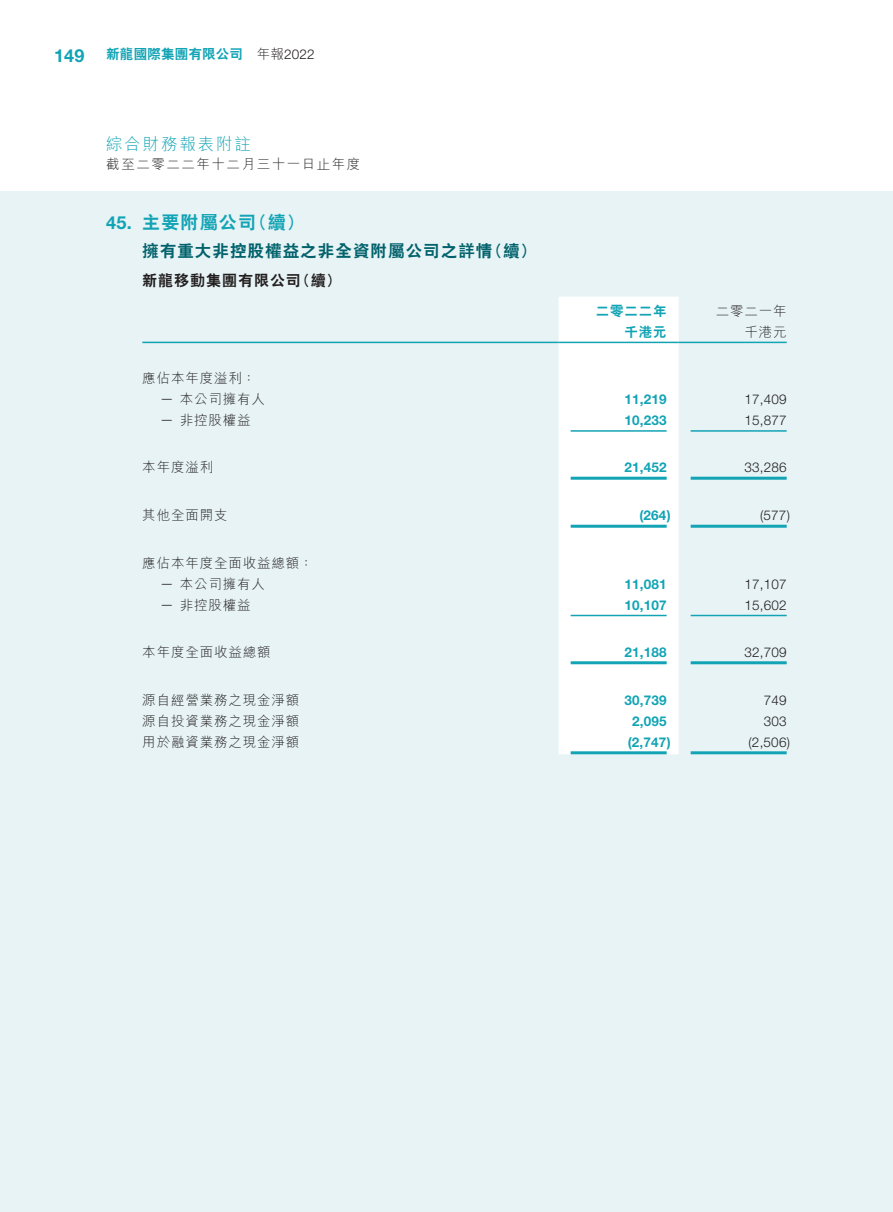
<style>
.page{position:relative;width:893px;height:1212px;background:#fff}
.page>*{position:absolute;margin:0;border:0;box-sizing:border-box;transform-origin:0 0}
._03_H1{font:800 18px "C Hei 2 HK";letter-spacing:.065em;color:#12a4b5}
._03_H1-2{font:700 18px "Helvetica Neue LT Std";color:#12a4b5}
._04___H2{font:800 16.5px "C Hei 2 HK";letter-spacing:.065em;color:#01626c}
.t1{font:300 16.5px "M Hei HK";letter-spacing:.11em;color:#12a4b5}
._05_____H3{font:800 15px "C Hei 2 HK";letter-spacing:.065em;color:#231f20}
._15_Table_Stub{font:300 13.5px "M Hei HK";letter-spacing:.065em;color:#231f20}
._01_Body_Text{font:300 13.5px "Helvetica Neue LT Std";letter-spacing:.015em;color:#231f20}
._01_Body_Text-2{font:700 13.5px "Helvetica Neue LT Std";letter-spacing:.015em;color:#12a4b5}
._01_Body_Text-3{font:800 13.5px "C Hei 2 HK";letter-spacing:.015em;color:#12a4b5}
._15_Table_Stub-2{font:300 13.5px "M Hei HK";letter-spacing:.115em;color:#231f20}
._01_Body_Text-4{font:300 13.5px "M Hei HK";letter-spacing:.065em;color:#231f20}
._15_Table_Stub-3{font:300 13.5px "Helvetica Neue LT Std";color:#231f20}
.s1{font-family:"M Hei HK"}
.s2{font-family:"Helvetica Neue LT Std"}
</style>
<div class="page">
<div style="left:0;top:191px;width:892px;height:1021px;background:#e7f3f5"></div>
<div style="left:559px;top:297px;width:120px;height:457px;background:#fff"></div>
<hr style="left:142px;top:342px;width:417px;height:1px;background:#12a4b5">
<hr style="left:559px;top:342px;width:120px;height:1px;background:#12a4b5">
<hr style="left:679px;top:342px;width:108px;height:1px;background:#12a4b5">
<hr style="left:571px;top:430px;width:96px;height:2px;background:#12a4b5">
<hr style="left:691px;top:430px;width:96px;height:2px;background:#12a4b5">
<hr style="left:571px;top:477px;width:96px;height:3px;background:#12a4b5">
<hr style="left:691px;top:477px;width:96px;height:3px;background:#12a4b5">
<hr style="left:571px;top:525px;width:96px;height:3px;background:#12a4b5">
<hr style="left:691px;top:525px;width:96px;height:3px;background:#12a4b5">
<hr style="left:571px;top:615px;width:96px;height:1px;background:#12a4b5">
<hr style="left:691px;top:615px;width:96px;height:1px;background:#12a4b5">
<hr style="left:571px;top:661px;width:96px;height:3px;background:#12a4b5">
<hr style="left:691px;top:661px;width:96px;height:3px;background:#12a4b5">
<hr style="left:571px;top:751px;width:96px;height:3px;background:#12a4b5">
<hr style="left:691px;top:751px;width:96px;height:3px;background:#12a4b5">
<h1 class="_03_H1-2" style="left:54px;top:44px;width:32px">149</h1>
<p class="_01_Body_Text-3" style="left:106px;top:45px;width:138px">新龍國際集團有限公司</p>
<p class="_01_Body_Text" style="left:257px;top:46px;width:59px"><span class="s1">年報</span>2022</p>
<p class="t1" style="left:106px;top:133px;width:146px">綜合財務報表附註</p>
<p class="_15_Table_Stub-2" style="left:106px;top:154px;width:256px">截至二零二二年十二月三十一日止年度</p>
<p class="_03_H1-2" style="left:106px;top:211px;width:27px">45.</p>
<p class="_03_H1" style="left:142px;top:210px;width:115px">主要附屬公司</p>
<p class="_03_H1" style="left:250px;top:210px;width:56px">（續(</p>
<p class="_04___H2" style="left:142px;top:240px;width:352px">擁有重大非控股權益之非全資附屬公司之詳情</p>
<p class="_05_____H3" style="left:296px;top:271px;width:47px">（續(</p>
<p class="_04___H2" style="left:486px;top:240px;width:51px">（續(</p>
<p class="_05_____H3" style="left:142px;top:271px;width:160px">新龍移動集團有限公司</p>
<p class="_15_Table_Stub" style="left:142px;top:369px;width:115px">應佔本年度溢利：</p>
<p class="_15_Table_Stub-3" style="left:160px;top:390px;width:15px">—</p>
<p class="_15_Table_Stub-3" style="left:160px;top:411px;width:15px">—</p>
<p class="_15_Table_Stub" style="left:180px;top:390px;width:87px">本公司擁有人</p>
<p class="_15_Table_Stub" style="left:180px;top:411px;width:72px">非控股權益</p>
<p class="_15_Table_Stub" style="left:142px;top:457px;width:72px">本年度溢利</p>
<p class="_15_Table_Stub" style="left:142px;top:505px;width:87px">其他全面開支</p>
<p class="_15_Table_Stub" style="left:142px;top:554px;width:172px">應佔本年度全面收益總額：</p>
<p class="_15_Table_Stub" style="left:160px;top:575px;width:106px"><span class="s2">—</span> 本公司擁有人</p>
<p class="_15_Table_Stub" style="left:160px;top:596px;width:92px"><span class="s2">—</span> 非控股權益</p>
<p class="_15_Table_Stub" style="left:142px;top:642px;width:130px">本年度全面收益總額</p>
<p class="_15_Table_Stub" style="left:142px;top:690px;width:159px">源自經營業務之現金淨額</p>
<p class="_15_Table_Stub" style="left:142px;top:711px;width:159px">源自投資業務之現金淨額</p>
<p class="_15_Table_Stub" style="left:142px;top:732px;width:159px">用於融資業務之現金淨額</p>
<p class="_01_Body_Text-3" style="left:596px;top:302px;width:72px">二零二二年</p>
<p class="_01_Body_Text-4" style="left:716px;top:301px;width:72px">二零二一年</p>
<p class="_01_Body_Text-3" style="left:624px;top:323px;width:44px">千港元</p>
<p class="_01_Body_Text-4" style="left:744px;top:322px;width:44px">千港元</p>
<p class="_01_Body_Text-2" style="left:624px;top:391px;width:44px">11,219</p>
<p class="_01_Body_Text" style="left:744px;top:391px;width:44px">17,409</p>
<p class="_01_Body_Text-2" style="left:624px;top:412px;width:44px">10,233</p>
<p class="_01_Body_Text" style="left:744px;top:412px;width:44px">15,877</p>
<p class="_01_Body_Text-2" style="left:624px;top:459px;width:44px">21,452</p>
<p class="_01_Body_Text" style="left:744px;top:459px;width:44px">33,286</p>
<p class="_01_Body_Text-2" style="left:639px;top:507px;width:33px">)264(</p>
<p class="_01_Body_Text" style="left:760px;top:507px;width:31px">)577(</p>
<p class="_01_Body_Text-2" style="left:624px;top:576px;width:44px">11,081</p>
<p class="_01_Body_Text" style="left:744px;top:576px;width:44px">17,107</p>
<p class="_01_Body_Text-2" style="left:624px;top:597px;width:44px">10,107</p>
<p class="_01_Body_Text" style="left:744px;top:597px;width:44px">15,602</p>
<p class="_01_Body_Text-2" style="left:624px;top:643px;width:44px">21,188</p>
<p class="_01_Body_Text" style="left:744px;top:643px;width:44px">32,709</p>
<p class="_01_Body_Text-2" style="left:624px;top:691px;width:44px">30,739</p>
<p class="_01_Body_Text" style="left:764px;top:691px;width:24px">749</p>
<p class="_01_Body_Text-2" style="left:632px;top:712px;width:36px">2,095</p>
<p class="_01_Body_Text" style="left:764px;top:712px;width:24px">303</p>
<p class="_01_Body_Text-2" style="left:628px;top:733px;width:44px">)2,747(</p>
<p class="_01_Body_Text" style="left:748px;top:733px;width:43px">)2,506(</p>
</div>
